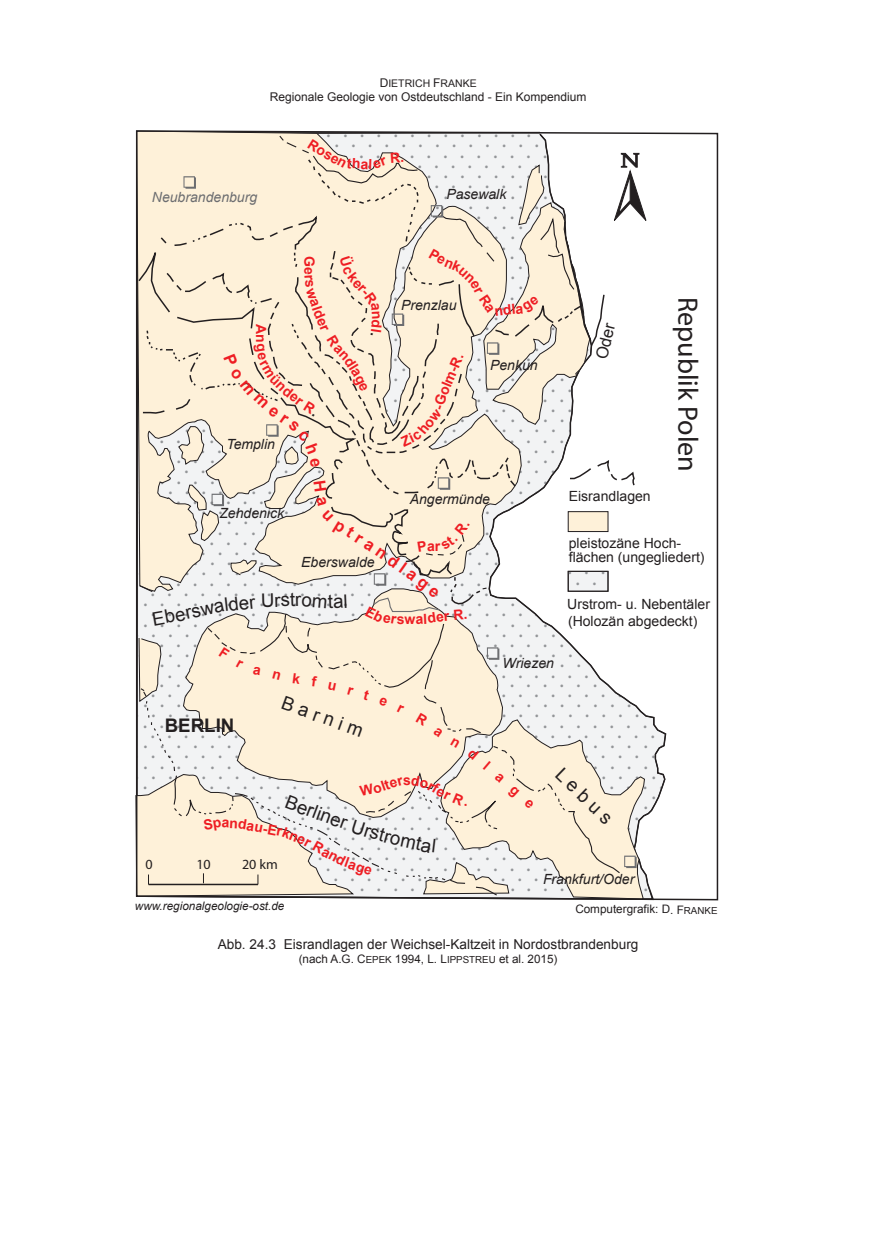
<style>
.page{position:relative;width:888px;height:1260px;background:#fff}
.page>*{position:absolute;margin:0;border:0;box-sizing:border-box;transform-origin:0 0}
.t1{font:28.05px "Myriad";color:#231f20}
.t2{font:18.75px "Arial";color:#231f20}
.t3{font:700 18.75px "Arial";color:#231f20}
.t4{font:16.35px "Arial";color:#231f20}
.t5{font:14.1px/14.9px "Arial";color:#231f20}
.t6{font:italic 14.1px "Arial";color:#231f20}
.t7{font:italic 14.1px "Arial";color:#6c6d70}
.t8{font:700 14.1px "Arial";color:#ee1d23}
.t9{font:14.1px "Myriad";color:#231f20}
.t10{font:13.65px "Arial";color:#231f20}
.t11{font:12px "Arial";color:#231f20}
.t12{font:11.7px "Arial";color:#231f20}
.t13{font:italic 11.7px "Arial";color:#231f20}
.t14{font:10.5px "Arial";color:#231f20}
.s1{font-size:12px}
.s2{font-size:9.75px}
</style>
<div class="page">
<svg style="left:135px;top:130px;width:584px;height:771px"></svg>
<svg style="left:136px;top:135px;width:510px;height:764px"></svg>
<p class="t14" style="left:380px;top:76px;width:99px"><span class="s1">D</span>IETRICH <span class="s1">F</span>RANKE</p>
<p class="t11" style="left:270px;top:89px;width:318px">Regionale Geologie von Ostdeutschland - Ein Kompendium</p>
<p class="t7" style="left:152px;top:188px;width:107px">Neubrandenburg</p>
<p class="t6" style="left:446px;top:185px;width:62px">Pasewalk</p>
<p class="t8" style="left:270px;top:324px;width:20px;rotate:90deg">An</p>
<p class="t8" style="left:319px;top:256px;width:20px;rotate:90deg">Ge</p>
<p class="t6" style="left:226px;top:435px;width:50px">Templin</p>
<p class="t6" style="left:219px;top:504px;width:66px">Zehdenick</p>
<p class="t6" style="left:301px;top:553px;width:75px">Eberswalde</p>
<h2 class="t2" style="left:173px;top:603px;width:51px;rotate:-12deg">erswa</h2>
<h2 class="t2" style="left:223px;top:593px;width:33px;rotate:-6deg">lder</h2>
<h2 class="t2" style="left:261px;top:588px;width:42px;rotate:-1deg">Urstr</h2>
<h2 class="t3" style="left:165px;top:713px;width:71px">BERLIN</h2>
<h2 class="t2" style="left:287px;top:690px;width:87px;rotate:20deg">Barnim</h2>
<h2 class="t2" style="left:291px;top:790px;width:35px;rotate:21deg">Berl</h2>
<h2 class="t2" style="left:322px;top:801px;width:33px;rotate:20deg">iner</h2>
<p class="t8" style="left:256px;top:817px;width:30px;rotate:11deg">u-Er</p>
<p class="t9" style="left:145px;top:858px;width:9px">0</p>
<p class="t9" style="left:196px;top:857px;width:16px">10</p>
<p class="t9" style="left:242px;top:857px;width:37px">20 km</p>
<p class="t6" style="left:401px;top:296px;width:57px">Prenzlau</p>
<p class="t6" style="left:490px;top:356px;width:49px">Penkun</p>
<p class="t6" style="left:410px;top:490px;width:82px">Angermünde</p>
<p class="t4" style="left:591px;top:356px;width:38px;rotate:-76deg">Oder</p>
<p class="t5" style="left:569px;top:489px;width:83px">Eisrandlagen</p>
<h1 class="t1" style="left:702px;top:297px;width:176px;rotate:90deg">Republik Polen</h1>
<p class="t8" style="left:397px;top:610px;width:20px">sw</p>
<p class="t8" style="left:427px;top:536px;width:15px">ar</p>
<p class="t5" style="left:569px;top:535px;width:137px">pleistozäne Hoch&shy;flächen (ungegliedert)</p>
<p class="t5" style="left:567px;top:596px;width:144px;line-height:17.1px">Urstrom- u. Nebentäler (Holozän abgedeckt)</p>
<p class="t6" style="left:503px;top:654px;width:53px">Wriezen</p>
<p class="t8" style="left:403px;top:771px;width:9px">s</p>
<h2 class="t2" style="left:567px;top:763px;width:73px;rotate:44deg">Lebus</h2>
<p class="t6" style="left:543px;top:870px;width:93px">Frankfurt/Oder</p>
<p class="t13" style="left:135px;top:898px;width:151px">www.regionalgeologie-ost.de</p>
<p class="t12" style="left:575px;top:902px;width:144px">Computergrafik: D. F<span class="s2">RANKE</span></p>
<p class="t10" style="left:218px;top:936px;width:422px">Abb. 24.3 Eisrandlagen der Weichsel-Kaltzeit in Nordostbrandenburg</p>
<p class="t12" style="left:299px;top:951px;width:260px">(nach A.G. C<span class="s2">EPEK</span> 1994, L. L<span class="s2">IPPSTREU</span> et al. 2015)</p>
</div>
